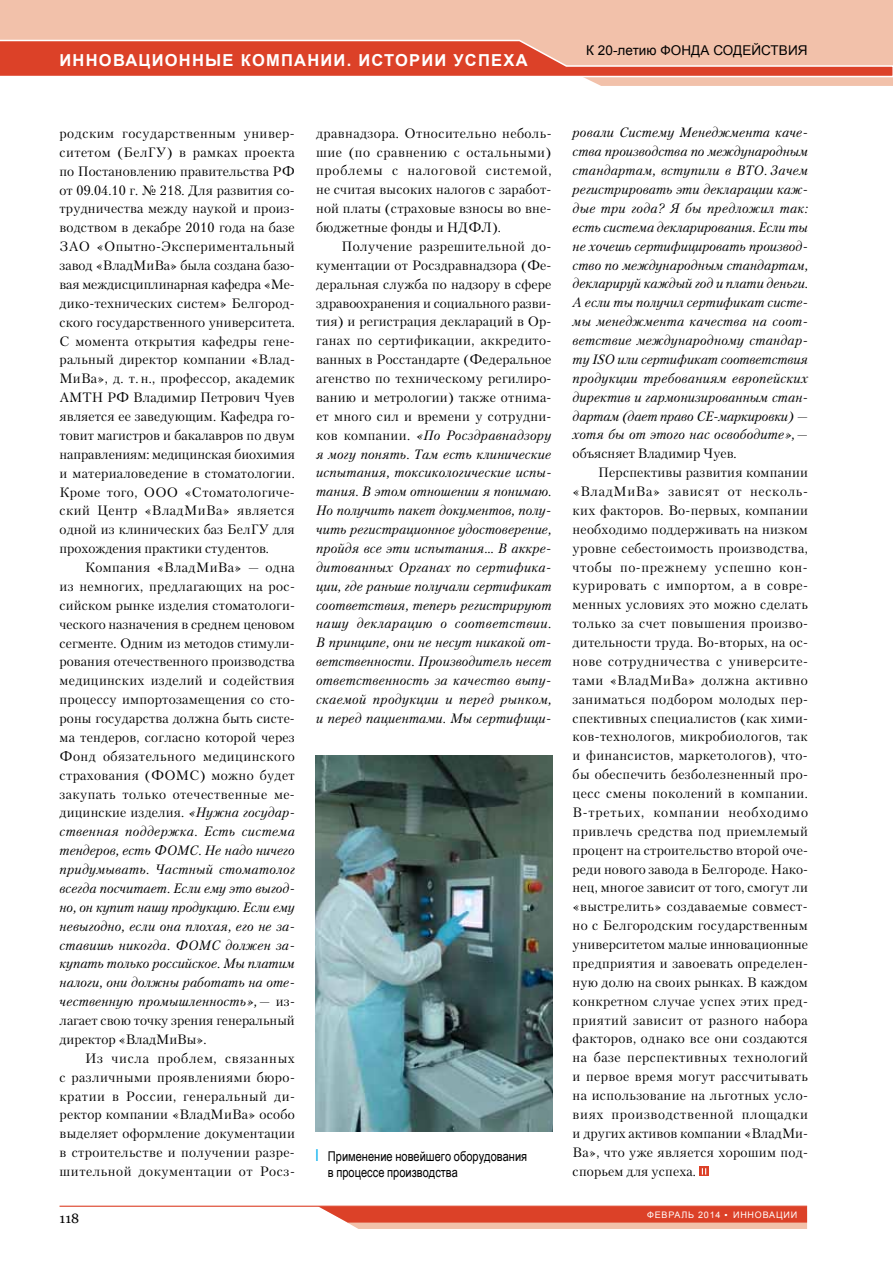
<style>
.page{position:relative;width:893px;height:1263px;background:#fff}
.page>*{position:absolute;margin:0;border:0;box-sizing:border-box;transform-origin:0 0}
.t1{font:700 16.5px "Arial";letter-spacing:.075em;color:#fff}
.t2{font:13.5px/18.9px "Petersburg C";letter-spacing:.015em;color:#000;text-align:justify}
.t3{font:italic 13.5px/18.9px "Petersburg C";letter-spacing:.01em;color:#000;text-align:justify}
.t4{font:13.5px/16.5px "Arial Narrow";color:#000}
.t5{font:13.5px "Arial";letter-spacing:.005em;color:#000}
.t6{font:13.5px "Georgia";color:#000}
.t7{font:9px "Arial";letter-spacing:.09em;color:#fff}
.s1{font-style:italic}
.s2{font-style:normal}
.s3{font-size:16.5px;color:#00aeef}
</style>
<div class="page">
<svg style="left:319px;top:1207px;width:488px;height:22px;background:#e36b54"></svg>
<hr style="left:60px;top:1206px;width:747px;height:1px;background:#dc4128">
<svg style="left:0;top:0;width:893px;height:86px;background:#f3c8b3"></svg>
<svg style="left:0;top:39px;width:893px;height:39px;background:#e5765f"></svg>
<svg style="left:699px;top:1166px;width:10px;height:10px"></svg>
<svg style="left:702px;top:1168px;width:4px;height:6px"></svg>
<img style="left:315px;top:756px;width:238px;height:375px">
<p class="t1" style="left:60px;top:49px;width:235px">Инновационн ые компании</p>
<p class="t1" style="left:347px;top:49px;width:76px">. Истории</p>
<p class="t1" style="left:453px;top:49px;width:13px">усп</p>
<p class="t1" style="left:491px;top:49px;width:35px">еха</p>
<p class="t5" style="left:586px;top:42px;width:223px">К 20-летию Фонда содействия</p>
<p class="t2" style="left:60px;top:124px;width:237px">родским государственным универ&shy;ситетом (БелГУ) в рамках проекта по Постановлению правительства РФ от 09.04.10 г. № 218. Для развития со&shy;трудничества между наукой и произ&shy;водством в декабре 2010 года на базе ЗАО «Опытно-Экспериментальный завод «ВладМиВа» была создана базо&shy;вая междисциплинарная кафедра «Ме&shy;дико-технических систем» Белгород&shy;ского государственного университета.<br>С момента открытия кафедры гене&shy;ральный директор компании «Влад-МиВа», д. т. н., профессор, академик АМТН РФ Владимир Петрович Чуев является ее заведующим. Кафедра го&shy;товит магистров и бакалавров по двум направлениям: медицинская биохимия и материаловедение в стоматологии.<br>Кроме того, ООО «Стоматологиче&shy;ский Центр «ВладМиВа» является одной из клинических баз БелГУ для прохождения практики студентов.</p>
<p class="t2" style="left:60px;top:558px;width:237px;text-align:left;text-indent:26px">Компания «ВладМиВа» — одна из немногих, предлагающих на рос&shy;сийском рынке изделия стоматологи&shy;ческого назначения в среднем ценовом сегменте. Одним из методов стимули&shy;рования отечественного производства медицинских изделий и содействия процессу импортозамещения со сто&shy;роны государства должна быть систе&shy;ма тендеров, согласно которой через Фонд обязательного медицинского страхования (ФОМС) можно будет закупать только отечественные ме&shy;дицинские изделия. <span class="s1">«Нужна государ&shy;ственная поддержка. Есть система тендеров, есть ФОМС. Не надо ничего придумывать. Частный стоматолог всегда посчитает. Если ему это выгод&shy;но, он купит нашу продукцию. Если ему невыгодно, если она плохая, его не за&shy;ставишь никогда. ФОМС должен за&shy;купать только российское. Мы платим налоги, они должны работать на оте&shy;чественную промышленность»,</span> — из&shy;лагает свою точку зрения генеральный директор «ВладМиВы».</p>
<p class="t2" style="left:60px;top:1048px;width:237px;text-indent:26px">Из числа проблем, связанных с различными проявлениями бюро&shy;кратии в России, генеральный ди&shy;ректор компании «ВладМиВа» особо выделяет оформление документации в строительстве и получении разре&shy;шительной документации от Росз-</p>
<p class="t6" style="left:60px;top:1210px;width:21px">118</p>
<p class="t2" style="left:316px;top:123px;width:237px">дравнадзора. Относительно неболь&shy;шие (по сравнению с остальными) проблемы с налоговой системой, не считая высоких налогов с заработ&shy;ной платы (страховые взносы во вне&shy;бюджетные фонды и НДФЛ).</p>
<p class="t3" style="left:316px;top:237px;width:237px;text-indent:26px"><span class="s2">Получение разрешительной до&shy;кументации от Росздравнадзора (Фе&shy;деральная служба по надзору в сфере здравоохранения и социального разви&shy;тия) и регистрация деклараций в Ор&shy;ганах по сертификации, аккредито&shy;ванных в Росстандарте (Федеральное агенство по техническому регилиро&shy;ванию и метрологии) также отнима&shy;ет много сил и времени у сотрудни&shy;ков компании.</span> «По Росздравнадзору я могу понять. Там есть клинические испытания, токсикологические испы&shy;тания. В этом отношении я понимаю.<br>Но получить пакет документов, полу&shy;чить регистрационное удостоверение, пройдя все эти испытания… В аккре&shy;дитованных Органах по сертифика&shy;ции, где раньше получали сертификат соответствия, теперь регистрируют нашу декларацию о соответствии.<br>В принципе, они не несут никакой от&shy;ветственности. Производитель несет ответственность за качество выпу&shy;скаемой продукции и перед рынком, и перед пациентами. Мы сертифици-</p>
<p class="t4" style="left:328px;top:1147px;width:201px;text-indent:-13px"><span class="s3">I</span> Применение новейшего оборудования в процессе производства</p>
<p class="t3" style="left:573px;top:123px;width:237px">ровали Систему Менеджмента каче&shy;ства производства по международным стандартам, вступили в ВТО. Зачем регистрировать эти декларации каж&shy;дые три года? Я бы предложил так: есть система декларирования. Если ты не хочешь сертифицировать производ&shy;ство по международным стандартам, декларируй каждый год и плати деньги.<br>А если ты получил сертификат систе&shy;мы менеджмента качества на соот&shy;ветствие международному стандар&shy;ту ISO или сертификат соответствия продукции требованиям европейских директив и гармонизированным стан&shy;дартам (дает право СЕ-маркировки) — хотя бы от этого нас освободите», <span class="s2">— объясняет Владимир Чуев.</span></p>
<p class="t2" style="left:573px;top:463px;width:237px;text-indent:26px">Перспективы развития компании «ВладМиВа» зависят от несколь&shy;ких факторов. Во‑первых, компании необходимо поддерживать на низком уровне себестоимость производства, чтобы по-прежнему успешно кон&shy;курировать с импортом, а в совре&shy;менных условиях это можно сделать только за счет повышения произво&shy;дительности труда. Во‑вторых, на ос&shy;нове сотрудничества с университе&shy;тами «ВладМиВа» должна активно заниматься подбором молодых пер&shy;спективных специалистов (как хими&shy;ков‑технологов, микробиологов, так и финансистов, маркетологов), что&shy;бы обеспечить безболезненный про&shy;цесс смены поколений в компании.<br>В‑третьих, компании необходимо привлечь средства под приемлемый процент на строительство второй оче&shy;реди нового завода в Белгороде. Нако&shy;нец, многое зависит от того, смогут ли «выстрелить» создаваемые совмест&shy;но с Белгородским государственным университетом малые инновационные предприятия и завоевать определен&shy;ную долю на своих рынках. В каждом конкретном случае успех этих пред&shy;приятий зависит от разного набора факторов, однако все они создаются на базе перспективных технологий и первое время могут рассчитывать на использование на льготных усло&shy;виях производственной площадки и других активов компании «ВладМи-Ва», что уже является хорошим под&shy;спорьем для успеха.</p>
<p class="t7" style="left:647px;top:1209px;width:152px">февраль 2014 ▪ инновации</p>
</div>
